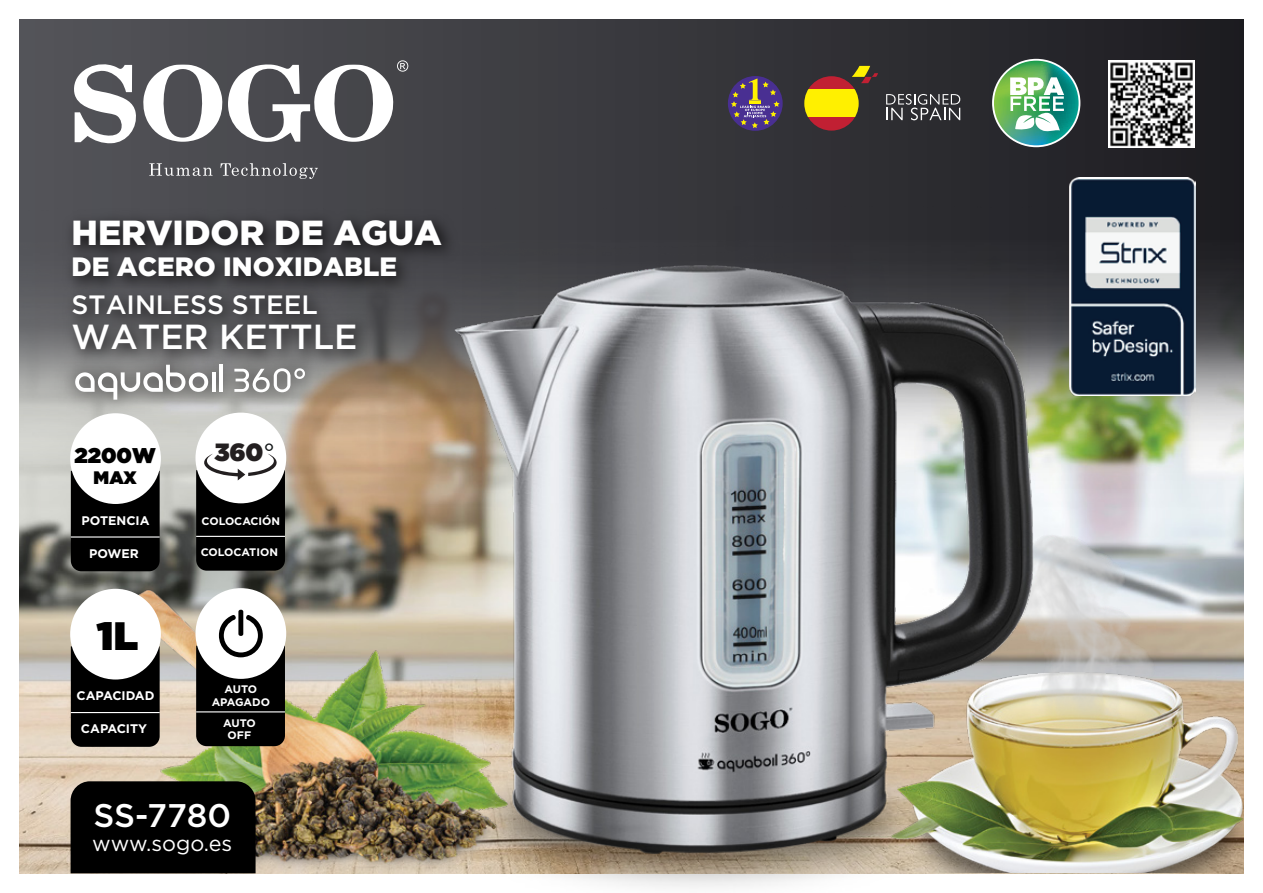
<style>
.page{position:relative;width:1263px;height:893px;background:#fff}
.page>*{position:absolute;margin:0;border:0;box-sizing:border-box;transform-origin:0 0}
.t1{font:900 39.6px "Gotham";color:#000}
.t2{font:900 34.8px "Gotham";color:#fff}
.t3{font:500 34.8px "Gotham";color:#fff}
.t4{font:500 32.7px "Gotham";letter-spacing:-.005em;color:#fff}
.t5{font:900 26.55px "Gotham";color:#fff}
.t6{font:500 26.55px "Gotham";color:#fff}
.t7{font:900 24.9px "Gotham";color:#231f20}
.t8{font:21.6px "Gotham";color:#fff}
.t9{font:900 21.3px "Gotham";color:#000}
.t10{font:900 18.15px "Gotham";color:#000}
.t11{font:700 12.45px "Gotham";color:#fff}
.t12{font:700 10.95px/12.5px "Gotham";color:#fff;text-align:center}
.s1{font-weight:400;color:#121617}
</style>
<div class="page">
<img style="left:20px;top:20px;width:1223px;height:853px">
<img style="left:1100px;top:797px;width:143px;height:75px">
<img style="left:1100px;top:498px;width:143px;height:299px">
<img style="left:50px;top:512px;width:337px;height:361px">
<img style="left:387px;top:210px;width:713px;height:678px">
<img style="left:50px;top:339px;width:281px;height:87px">
<svg style="left:75px;top:382px;width:133px;height:18px"></svg>
<hr style="left:212px;top:372px;width:3px;height:20px;background:#fff">
<hr style="left:219px;top:365px;width:4px;height:27px;background:#fff">
<svg style="left:234px;top:382px;width:71px;height:10px"></svg>
<img style="left:57px;top:200px;width:409px;height:108px">
<img style="left:57px;top:277px;width:324px;height:105px">
<svg style="left:149px;top:163px;width:169px;height:16px;background:#69696d"></svg>
<svg style="left:73px;top:59px;width:335px;height:85px"></svg>
<svg style="left:886px;top:94px;width:74px;height:26px;background:#616164"></svg>
<svg style="left:804px;top:76px;width:55px;height:13px"></svg>
<svg style="left:804px;top:117px;width:55px;height:14px"></svg>
<div style="left:804px;top:89px;width:55px;height:28px;background:#fff000"></div>
<svg style="left:852px;top:66px;width:26px;height:17px"></svg>
<div style="left:728px;top:76px;width:55px;height:55px;background:#492f92;border-radius:50%"></div>
<svg style="left:731px;top:79px;width:48px;height:49px"></svg>
<img style="left:1108px;top:61px;width:87px;height:86px">
<img style="left:1069px;top:177px;width:126px;height:219px">
<img style="left:993px;top:60px;width:86px;height:86px">
<div style="left:992px;top:59px;width:88px;height:88px;border:2px solid #fff;border-radius:50%"></div>
<div style="left:71px;top:781px;width:185px;height:92px;background:#000"></div>
<div style="left:195px;top:413px;width:91px;height:90px;background:#fff;border-radius:50%"></div>
<div style="left:195px;top:588px;width:91px;height:91px;background:#fff;border-radius:50%"></div>
<div style="left:71px;top:471px;width:89px;height:100px;background:#000"></div>
<div style="left:70px;top:413px;width:91px;height:91px;background:#fff;border-radius:50%"></div>
<hr style="left:71px;top:536px;width:89px;height:2px;background:#fff">
<div style="left:71px;top:646px;width:89px;height:101px;background:#000"></div>
<div style="left:70px;top:589px;width:91px;height:90px;background:#fff;border-radius:50%"></div>
<hr style="left:71px;top:712px;width:89px;height:1px;background:#fff">
<svg style="left:196px;top:454px;width:89px;height:117px"></svg>
<svg style="left:196px;top:609px;width:89px;height:137px"></svg>
<h2 class="t2" style="left:72px;top:208px;width:372px">HERVIDOR DE AGUA</h2>
<h3 class="t5" style="left:72px;top:248px;width:327px">DE ACERO INOXIDABLE</h3>
<h3 class="t6" style="left:72px;top:288px;width:248px">STAINLESS STEEL</h3>
<h2 class="t3" style="left:72px;top:314px;width:288px">WATER KETTLE</h2>
<h3 class="t9" style="left:74px;top:440px;width:83px">2200W</h3>
<h3 class="t10" style="left:94px;top:465px;width:45px">MAX</h3>
<p class="t11" style="left:81px;top:512px;width:70px">POTENCIA</p>
<p class="t11" style="left:89px;top:545px;width:51px">POWER</p>
<h1 class="t1" style="left:97px;top:608px;width:43px">1L</h1>
<p class="t11" style="left:77px;top:687px;width:79px">CAPACIDAD</p>
<p class="t11" style="left:81px;top:721px;width:68px">CAPACITY</p>
<h3 class="t7" style="left:214px;top:434px;width:62px">360<span class="s1">°</span></h3>
<p class="t12" style="left:202px;top:515px;width:80px">COLOCACIÓN</p>
<p class="t12" style="left:201px;top:546px;width:79px">COLOCATION</p>
<p class="t12" style="left:212px;top:683px;width:60px">AUTO<br>APAGADO</p>
<p class="t12" style="left:223px;top:717px;width:34px">AUTO<br>OFF</p>
<h3 class="t4" style="left:94px;top:794px;width:139px">SS-7780</h3>
<h3 class="t8" style="left:92px;top:830px;width:142px">www.sogo.es</h3>
</div>
